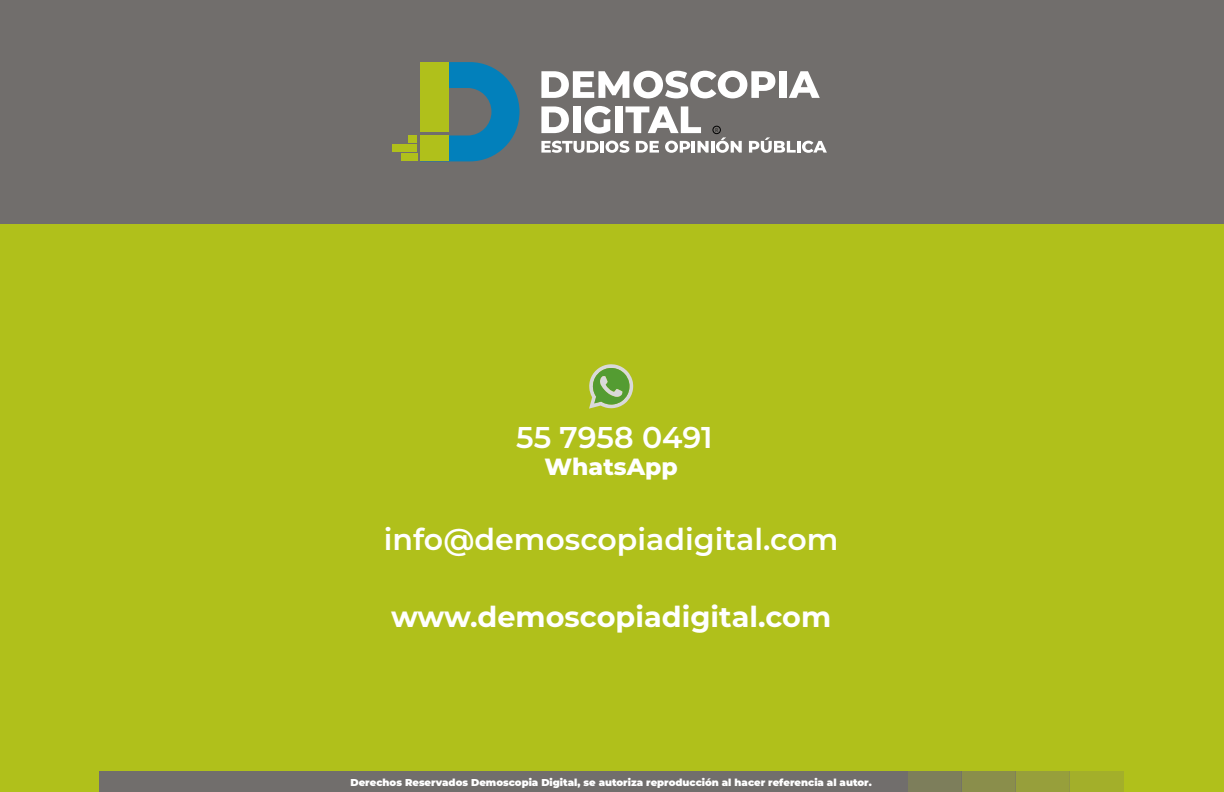
<style>
.page{position:relative;width:1224px;height:792px;background:#fff}
.page>*{position:absolute;margin:0;border:0;box-sizing:border-box;transform-origin:0 0}
.t1{font:600 30px "Montserrat";color:#fff}
.t2{font:700 28.7px "Montserrat";color:#fff}
.t3{font:800 23.5px "Montserrat";color:#fff}
.t4{font:900 10px "Montserrat";color:#fff}
.t5{font:5.7px "Myriad Pro";color:#1f1f1d}
</style>
<div class="page">
<div style="left:0;top:224px;width:1223px;height:568px;background:#b0c01b"></div>
<div style="left:0;top:0;width:1223px;height:224px;background:#716e6c"></div>
<div style="left:99px;top:771px;width:808px;height:21px;background:#716e6c"></div>
<div style="left:907px;top:771px;width:55px;height:21px;background:#7d7e5b"></div>
<div style="left:962px;top:771px;width:54px;height:21px;background:#8a8e4b"></div>
<div style="left:1016px;top:771px;width:54px;height:21px;background:#979f3b"></div>
<div style="left:1070px;top:771px;width:54px;height:21px;background:#a3af2a"></div>
<svg style="left:420px;top:62px;width:99px;height:99px"></svg>
<div style="left:408px;top:136px;width:9px;height:7px;background:#b0c01b"></div>
<div style="left:392px;top:145px;width:25px;height:7px;background:#b0c01b"></div>
<div style="left:401px;top:154px;width:16px;height:7px;background:#b0c01b"></div>
<div style="left:420px;top:62px;width:29px;height:70px;background:#b0c01b"></div>
<div style="left:420px;top:136px;width:29px;height:25px;background:#b0c01b"></div>
<svg style="left:541px;top:71px;width:234px;height:27px"></svg>
<div style="left:779px;top:71px;width:8px;height:27px;background:#fff"></div>
<svg style="left:789px;top:71px;width:31px;height:27px"></svg>
<svg style="left:541px;top:106px;width:201px;height:47px"></svg>
<svg style="left:749px;top:137px;width:78px;height:16px"></svg>
<div style="left:713px;top:126px;width:8px;height:8px;border:1px solid #010101;border-radius:50%"></div>
<svg style="left:589px;top:364px;width:44px;height:45px"></svg>
<p class="t5" style="left:715px;top:126px;width:5px">R</p>
<h1 class="t1" style="left:516px;top:417px;width:198px">55 7958 0491</h1>
<h3 class="t3" style="left:545px;top:449px;width:135px">WhatsApp</h3>
<h1 class="t1" style="left:384px;top:518px;width:456px">info@demoscopiadigital.com</h1>
<h2 class="t2" style="left:391px;top:596px;width:442px">www.demoscopiadigital.com</h2>
<p class="t4" style="left:351px;top:775px;width:523px">Derechos Reservados Demoscopia Digital, se autoriza reproducción al hacer referencia al autor.</p>
</div>
